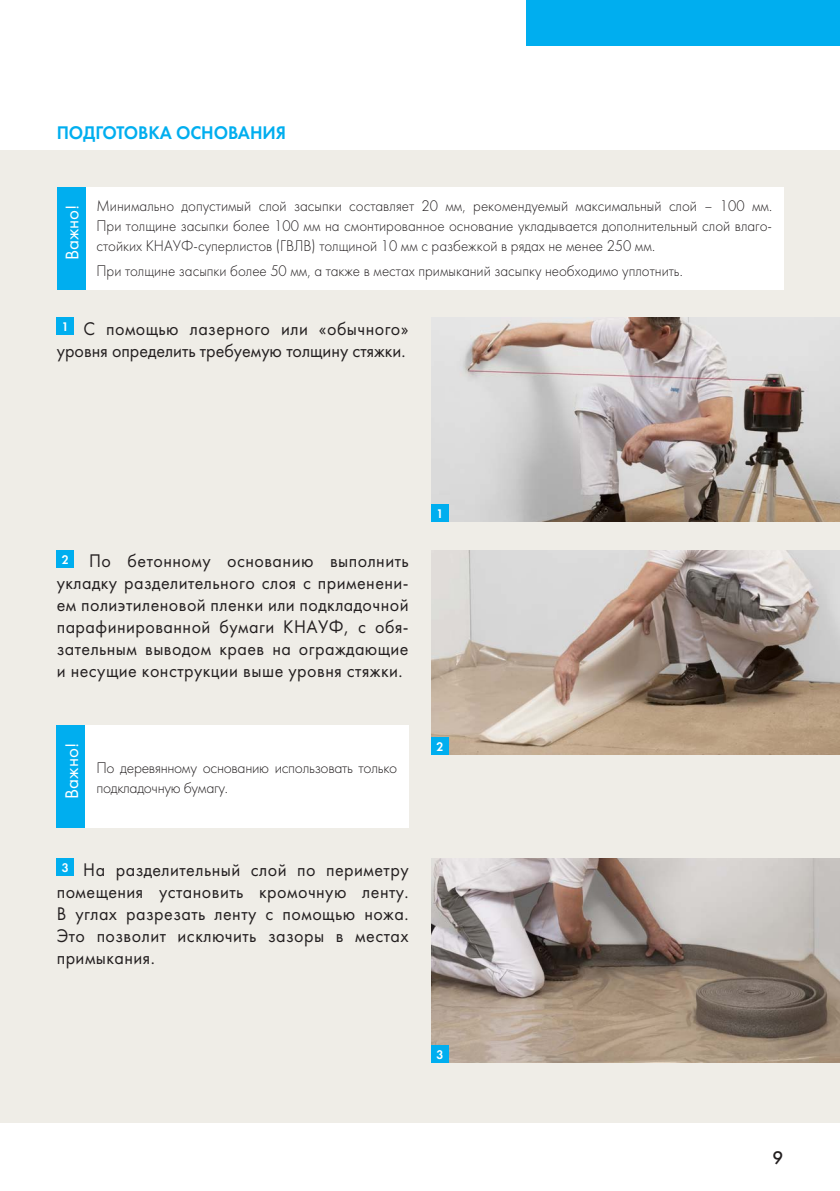
<style>
.page{position:relative;width:840px;height:1191px;background:#fff}
.page>*{position:absolute;margin:0;border:0;box-sizing:border-box;transform-origin:0 0}
.t1{font:19px/22px "Futura PT";letter-spacing:.025em;color:#231f20;text-align:justify;scale:.95 1}
.t2{font:19px/22px "Futura PT";color:#231f20;scale:.95 1}
.t3{font:600 19px "Futura PT";letter-spacing:-.005em;color:#00aeef;scale:.95 1}
.t4{font:19px "Futura PT";color:#fff}
.t5{font:500 19px "Futura PT";color:#231f20}
.t6{font:300 16px/20px "Futura PT";color:#231f20;text-align:justify;scale:.94 1}
.t7{font:300 16px/20px "Futura PT";letter-spacing:-.02em;color:#231f20}
.t8{font:600 13px "Futura PT";color:#fff;scale:.95 1}
</style>
<div class="page">
<div style="left:0;top:150px;width:839px;height:973px;background:#efede7"></div>
<div style="left:525px;top:0;width:314px;height:45px;background:#00aeef"></div>
<img style="left:431px;top:317px;width:408px;height:205px">
<img style="left:431px;top:550px;width:408px;height:204px">
<img style="left:431px;top:858px;width:408px;height:204px">
<div style="left:57px;top:317px;width:17px;height:17px;background:#00aeef"></div>
<div style="left:57px;top:550px;width:17px;height:17px;background:#00aeef"></div>
<div style="left:57px;top:858px;width:17px;height:17px;background:#00aeef"></div>
<div style="left:431px;top:505px;width:17px;height:17px;background:#00aeef"></div>
<div style="left:431px;top:737px;width:17px;height:17px;background:#00aeef"></div>
<div style="left:431px;top:1045px;width:17px;height:17px;background:#00aeef"></div>
<div style="left:57px;top:725px;width:351px;height:102px;background:#fff"></div>
<div style="left:57px;top:725px;width:28px;height:102px;background:#00aeef"></div>
<div style="left:57px;top:187px;width:726px;height:102px;background:#fff"></div>
<div style="left:57px;top:187px;width:28px;height:102px;background:#00aeef"></div>
<p class="t3" style="left:57px;top:121px;width:243px">ПОДГОТОВКА ОСНОВАНИЯ</p>
<p class="t4" style="left:61px;top:260px;width:57px;rotate:-90deg">Важно!</p>
<p class="t6" style="left:96px;top:195px;width:720px">Минимально допустимый слой засыпки составляет 20 мм, рекомендуемый максимальный слой – 100 мм.<br>При толщине засыпки более 100 мм на смонтированное основание укладывается дополнительный слой влаго&shy;стойких КНАУФ-суперлистов (ГВЛВ) толщиной 10 мм с разбежкой в рядах не менее 250 мм.</p>
<p class="t6" style="left:96px;top:261px;width:624px">При толщине засыпки более 50 мм, а также в местах примыканий засыпку необходимо уплотнить.</p>
<p class="t2" style="left:57px;top:317px;width:372px"><sup>1</sup> С помощью лазерного или «обычного» уровня определить требуемую толщину стяжки.</p>
<p class="t1" style="left:57px;top:550px;width:372px"><sup>2</sup> По бетонному основанию выполнить укладку разделительного слоя с применени&shy;ем полиэтиленовой пленки или подкладочной парафинированной бумаги КНАУФ, с обя&shy;зательным выводом краев на ограждающие и несущие конструкции выше уровня стяжки.</p>
<p class="t4" style="left:61px;top:798px;width:57px;rotate:-90deg">Важно!</p>
<p class="t7" style="left:96px;top:757px;width:302px">По деревянному основанию использовать только подкладочную бумагу.</p>
<p class="t1" style="left:57px;top:858px;width:372px"><sup>3</sup> На разделительный слой по периметру помещения установить кромочную ленту.<br>В углах разрезать ленту с помощью ножа.<br>Это позволит исключить зазоры в местах примыкания.</p>
<p class="t8" style="left:436px;top:506px;width:9px">1</p>
<p class="t8" style="left:436px;top:738px;width:9px">2</p>
<p class="t8" style="left:436px;top:1046px;width:9px">3</p>
<p class="t5" style="left:772px;top:1146px;width:12px">9</p>
</div>
